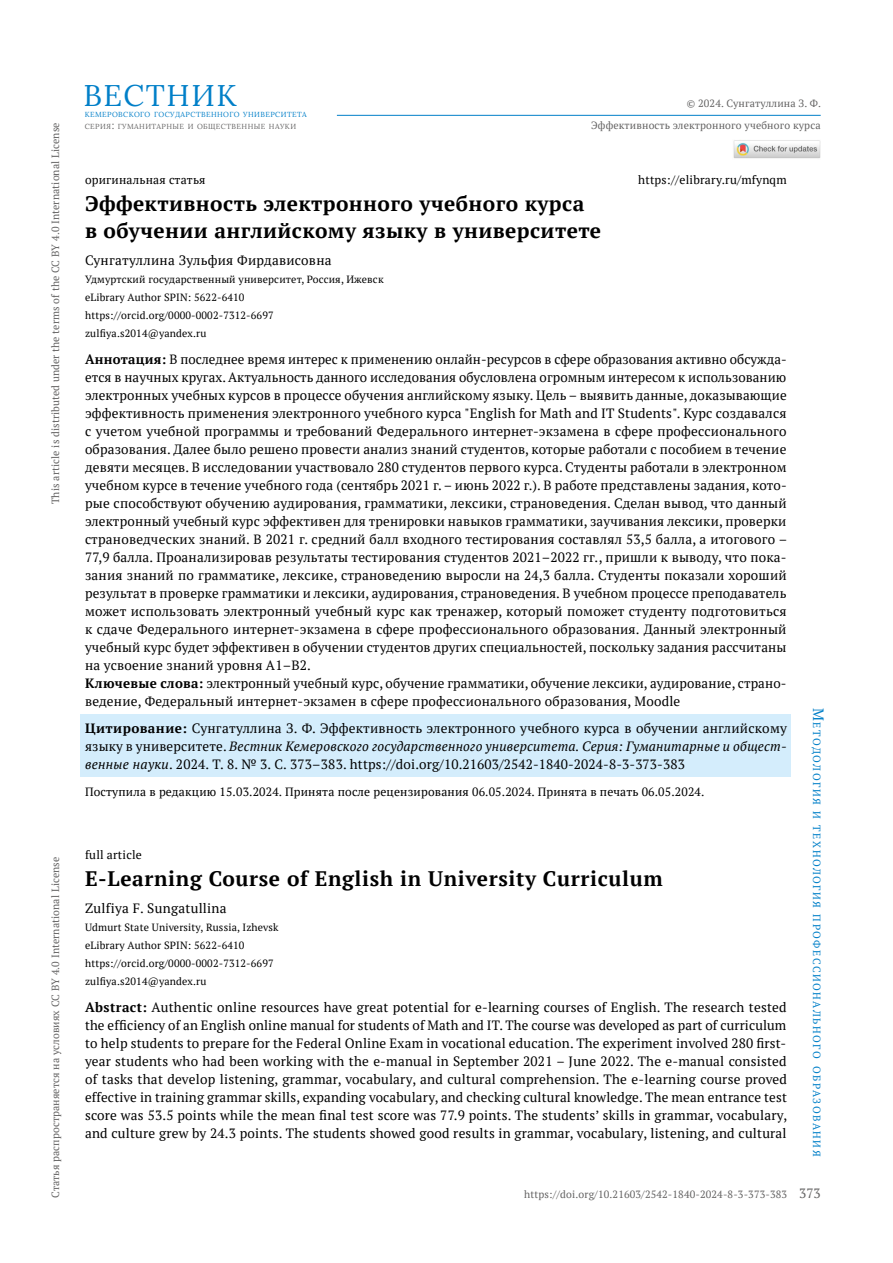
<style>
.page{position:relative;width:893px;height:1263px;background:#fff}
.page>*{position:absolute;margin:0;border:0;box-sizing:border-box;transform-origin:0 0}
.t1{font:29.85px "Lora";letter-spacing:.05em;color:#007fc8}
.t2{font:700 20.85px/27px "PT Serif";letter-spacing:.02em;color:#000}
.t3{font:13.5px/18px "PT Serif";letter-spacing:.015em;color:#000;text-align:justify}
.t4{font:13.5px "PT Serif";color:#646363}
.t5{font:12px "PT Serif";letter-spacing:.015em;color:#000}
.t6{font:10.5px/18px "PT Serif";letter-spacing:.015em;color:#000}
.t7{font:10.5px "PT Serif";letter-spacing:.01em;color:#646363}
.t8{font:10.5px "PT Serif";letter-spacing:.145em;color:#007fc8}
.t9{font:7.35px/12.6px "Lora";letter-spacing:.055em;color:#007fc8}
.s1{color:#646363}
.s2{font-size:10.5px;color:#646363}
.s3{font-weight:700}
.s4{font-style:italic}
.s5{font-size:15px}
</style>
<div class="page">
<hr style="left:337px;top:115px;width:484px;height:1px;background:#007fc8">
<div style="left:81px;top:715px;width:710px;height:62px;background:#d4edfc"></div>
<img style="left:733px;top:140px;width:88px;height:19px">
<p class="t7" style="left:49px;top:504px;width:383px;rotate:-90deg">This article is distributed under the terms of the CC BY 4.0 International License</p>
<p class="t7" style="left:49px;top:1198px;width:343px;rotate:-90deg">Cтатья распространяется на условиях CC BY 4.0 International License</p>
<h1 class="t1" style="left:83px;top:73px;width:155px">ВЕСТНИК</h1>
<p class="t9" style="left:85px;top:107px;width:223px">кемеровского государственного университета <span class="s1">серия</span><span class="s2">:</span> <span class="s1">гуманитарные и общественные науки</span></p>
<p class="t7" style="left:591px;top:119px;width:231px">Эффективность электронного учебного курса</p>
<p class="t7" style="left:687px;top:96px;width:136px">© 2024. Сунгатуллина З. Ф.</p>
<p class="t5" style="left:85px;top:171px;width:122px">оригинальная статья</p>
<p class="t5" style="left:638px;top:171px;width:150px">https://elibrary.ru/mfynqm</p>
<h2 class="t2" style="left:85px;top:189px;width:518px">Эффективность электронного учебного курса в обучении английскому языку в университете</h2>
<p class="t3" style="left:85px;top:251px;width:248px">Сунгатуллина Зульфия Фирдависовна</p>
<p class="t6" style="left:85px;top:270px;width:300px">Удмуртский государственный университет, Россия, Ижевск eLibrary Author SPIN: 5622-6410 https://orcid.org/0000-0002-7312-6697 zulfiya.s2014@yandex.ru</p>
<p class="t3" style="left:85px;top:350px;width:704px;text-align:left"><span class="s3">Аннотация:</span> В последнее время интерес к применению онлайн-ресурсов в сфере образования активно обсужда&shy;ется в научных кругах. Актуальность данного исследования обусловлена огромным интересом к использованию электронных учебных курсов в процессе обучения английскому языку. Цель – выявить данные, доказывающие эффективность применения электронного учебного курса "English for Math and IT Students". Курс создавался с учетом учебной программы и требований Федерального интернет-экзамена в сфере профессионального образования. Далее было решено провести анализ знаний студентов, которые работали с пособием в течение девяти месяцев. В исследовании участвовало 280 студентов первого курса. Студенты работали в электронном учебном курсе в течение учебного года (сентябрь 2021 г. – июнь 2022 г.). В работе представлены задания, кото&shy;рые способствуют обучению аудирования, грамматики, лексики, страноведения. Сделан вывод, что данный электронный учебный курс эффективен для тренировки навыков грамматики, заучивания лексики, проверки страноведческих знаний. В 2021 г. средний балл входного тестирования составлял 53,5 балла, а итогового – 77,9 балла. Проанализировав результаты тестирования студентов 2021–2022 гг., пришли к выводу, что пока&shy;зания знаний по грамматике, лексике, страноведению выросли на 24,3 балла. Студенты показали хороший результат в проверке грамматики и лексики, аудирования, страноведения. В учебном процессе преподаватель может использовать электронный учебный курс как тренажер, который поможет студенту подготовиться к сдаче Федерального интернет-экзамена в сфере профессионального образования. Данный электронный учебный курс будет эффективен в обучении студентов других специальностей, поскольку задания рассчитаны на усвоение знаний уровня A1–B2.<br><span class="s3">Ключевые слова:</span> электронный учебный курс, обучение грамматики, обучение лексики, аудирование, страно&shy;ведение, Федеральный интернет-экзамен в сфере профессионального образования, Moodle</p>
<p class="t3" style="left:85px;top:719px;width:703px"><span class="s3">Цитирование:</span> Сунгатуллина З. Ф. Эффективность электронного учебного курса в обучении английскому языку в университете. <span class="s4">Вестник Кемеровского государственного университета. Серия: Гуманитарные и общест&shy;венные науки</span>. 2024. Т. 8. № 3. С. 373–383. https://doi.org/10.21603/2542-1840-2024-8-3-373-383</p>
<p class="t5" style="left:85px;top:784px;width:621px">Поступила в редакцию 15.03.2024. Принята после рецензирования 06.05.2024. Принята в печать 06.05.2024.</p>
<p class="t5" style="left:85px;top:847px;width:58px">full article</p>
<h2 class="t2" style="left:85px;top:865px;width:579px">E-Learning Course of English in University Curriculum</h2>
<p class="t3" style="left:85px;top:899px;width:143px">Zulfiya F. Sungatullina</p>
<p class="t6" style="left:85px;top:918px;width:195px">Udmurt State University, Russia, Izhevsk eLibrary Author SPIN: 5622-6410 https://orcid.org/0000-0002-7312-6697 zulfiya.s2014@yandex.ru</p>
<p class="t3" style="left:85px;top:998px;width:704px"><span class="s3">Abstract:</span> Authentic online resources have great potential for e-learning courses of English. The research tested the efficiency of an English online manual for students of Math and IT. The course was developed as part of curriculum to help students to prepare for the Federal Online Exam in vocational education. The experiment involved 280 first&shy;year students who had been working with the e-manual in September 2021 – June 2022. The e-manual consisted of tasks that develop listening, grammar, vocabulary, and cultural comprehension. The e-learning course proved effective in training grammar skills, expanding vocabulary, and checking cultural knowledge. The mean entrance test score was 53.5 points while the mean final test score was 77.9 points. The students’ skills in grammar, vocabulary, and culture grew by 24.3 points. The students showed good results in grammar, vocabulary, listening, and cultural</p>
<p class="t8" style="left:824px;top:708px;width:450px;rotate:90deg"><span class="s5">М</span>етодология и технология профессионального образования</p>
<p class="t7" style="left:524px;top:1188px;width:265px">https://doi.org/10.21603/2542-1840-2024-8-3-373-383</p>
<p class="t4" style="left:799px;top:1184px;width:23px">373</p>
</div>
